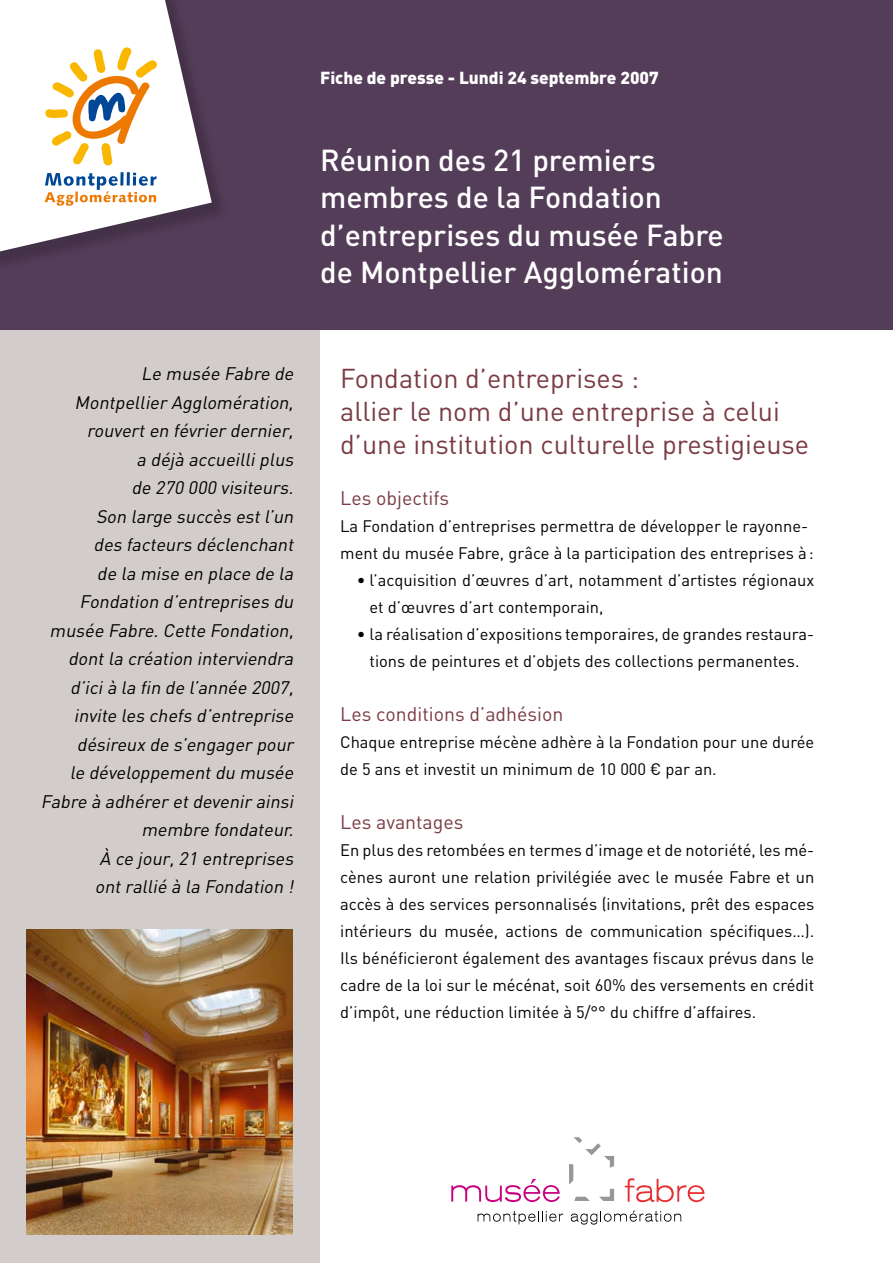
<style>
.page{position:relative;width:893px;height:1263px;background:#fff}
.page>*{position:absolute;margin:0;border:0;box-sizing:border-box;transform-origin:0 0}
.t1{font:500 30px/37.5px "DIN";color:#fff}
.t2{font:27px/33px "DIN";color:#7a3b44}
.t3{font:19.5px "DIN";color:#7a3b44}
.t4{font:italic 18px/28.5px "DIN";color:#000;text-align:right}
.t5{font:900 17.25px "DIN";color:#fff}
.t6{font:16.5px/27px "DIN";color:#000}
</style>
<div class="page">
<div style="left:0;top:281px;width:320px;height:982px;background:#d2cdcb"></div>
<div style="left:0;top:0;width:893px;height:330px;background:#543d59"></div>
<svg style="left:0;top:0;width:212px;height:264px;fill:#fff"></svg>
<hr style="left:127px;top:172px;width:3px;height:14px;background:#004795">
<svg style="left:45px;top:173px;width:112px;height:33px;background:#d1cdca"></svg>
<svg style="left:45px;top:47px;width:113px;height:119px;background:#f1debd"></svg>
<svg style="left:569px;top:1138px;width:45px;height:63px"></svg>
<svg style="left:625px;top:1178px;width:80px;height:24px"></svg>
<svg style="left:478px;top:1210px;width:85px;height:14px"></svg>
<svg style="left:571px;top:1210px;width:110px;height:14px"></svg>
<svg style="left:452px;top:1179px;width:108px;height:23px"></svg>
<img style="left:26px;top:929px;width:266px;height:306px">
<p class="t5" style="left:320px;top:66px;width:340px">Fiche de presse - Lundi 24 septembre 2007</p>
<h1 class="t1" style="left:320px;top:140px;width:405px">Réunion des 21 premiers membres de la Fondation d’entreprises du musée Fabre de Montpellier Agglomération</h1>
<p class="t4" style="left:41px;top:359px;width:258px">Le musée Fabre de<br>Montpellier Agglomération, rouverten février dernier,<br>a déjà accueilliplus<br>de 270 000 visiteurs.<br>Son large succès estl’un<br>des facteurs déclenchant<br>de la mise en place de la<br>Fondation d’entreprises du musée Fabre.Cette Fondation, dontla création interviendra d’icià la fin de l’année 2007, invite les chefs d’entreprise désireux de s’engager pour<br>le développementdu musée<br>Fabre à adhérer etdevenir ainsi membre fondateur.<br>à ce jour,21 entreprises ontrallié à la Fondation !</p>
<h2 class="t2" style="left:340px;top:361px;width:471px">Fondation d’entreprises :<br>allier le nom d’une entreprise à celui d’une institution culturelle prestigieuse</h2>
<p class="t3" style="left:340px;top:485px;width:111px">Les objectifs</p>
<p class="t6" style="left:340px;top:512px;width:475px">La Fondation d’entreprises permettra de développer le rayonne&shy;ment du musée Fabre, grâce à la participation des entreprises à:</p>
<p class="t6" style="left:370px;top:566px;width:446px;text-indent:-29px">➢• l’acquisition d’œuvres d’art, notamment d’artistes régionaux et d’œuvres d’art contemporain,</p>
<p class="t6" style="left:370px;top:620px;width:446px;text-indent:-29px">➢• la réalisation d’expositions temporaires, de grandes restaura&shy;tions de peintures et d’objets des collections permanentes.</p>
<p class="t3" style="left:340px;top:701px;width:225px">Les conditions d’adhésion</p>
<p class="t6" style="left:340px;top:728px;width:476px">Chaque entreprise mécène adhère à la Fondation pour une durée de 5 ans et investit un minimum de 10 000 € par an.</p>
<p class="t3" style="left:340px;top:809px;width:125px">Les avantages</p>
<p class="t6" style="left:340px;top:836px;width:476px;text-align:justify">En plus des retombées en termes d’image et de notoriété, les mé&shy;cènes auront une relation privilégiée avec le musée Fabre et un accès à des services personnalisés (invitations, prêt des espaces intérieurs du musée, actions de communication spécifiques…).<br>Ils bénéficieront également des avantages fiscaux prévus dans le cadre de la loi sur le mécénat, soit 60% des versements en crédit d’impôt, une réduction limitée à 5/°° du chiffre d’affaires.</p>
</div>
